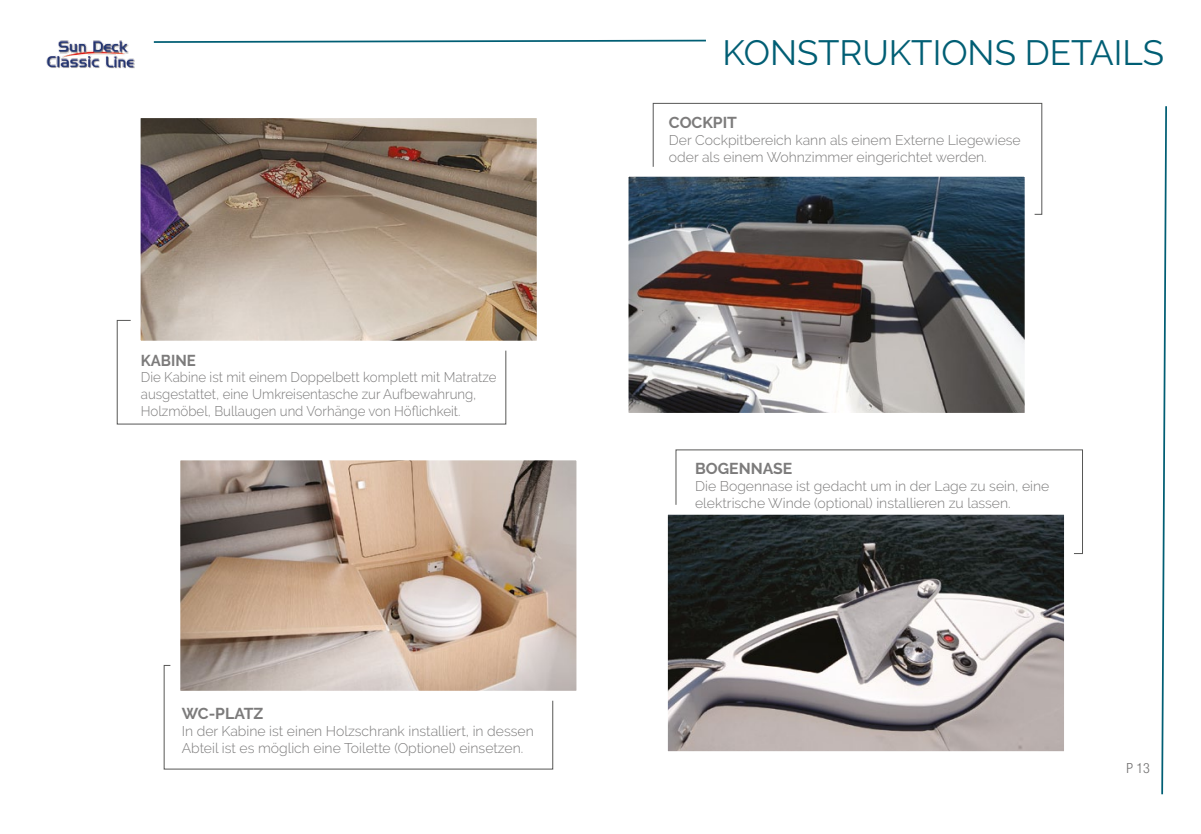
<style>
.page{position:relative;width:1201px;height:834px;background:#fff}
.page>*{position:absolute;margin:0;border:0;box-sizing:border-box;transform-origin:0 0}
.t1{font:35px "Raleway";color:#005e74}
.t2{font:700 15.75px "Raleway";color:#7c7b7b}
.t3{font:700 15.75px "Raleway";color:#7c7b7b;scale:.95 1}
.t4{font:300 14px/16.8px "Raleway";color:#7c7b7b}
.t5{font:300 14px/16.8px "Raleway";color:#7c7b7b;scale:.95 1}
.t6{font:300 condensed 14px "Helvetica Neue LT Std";color:#706f6f}
</style>
<div class="page">
<svg style="left:154px;top:39px;width:552px;height:4px"></svg>
<svg style="left:1161px;top:106px;width:6px;height:689px"></svg>
<div style="left:653px;top:103px;width:389px;height:112px;border:1px solid #575756"></div>
<svg style="left:628px;top:162px;width:411px;height:251px"></svg>
<img style="left:46px;top:40px;width:89px;height:29px">
<div style="left:117px;top:320px;width:389px;height:104px;border:1px solid #575756"></div>
<svg style="left:126px;top:118px;width:411px;height:237px;background:#a9998c"></svg>
<div style="left:164px;top:665px;width:389px;height:104px;border:1px solid #575756"></div>
<svg style="left:165px;top:460px;width:412px;height:245px;background:#bfac9f"></svg>
<svg style="left:667px;top:499px;width:411px;height:253px"></svg>
<p class="t3" style="left:141px;top:351px;width:48px">KABINE</p>
<p class="t5" style="left:141px;top:369px;width:376px">Die Kabine ist mit einem Doppelbett komplett mit Matratze ausgestattet, eine Umkreisentasche zur Aufbewahrung,<br>Holzmöbel, Bullaugen und Vorhänge von Höflichkeit.</p>
<p class="t2" style="left:182px;top:704px;width:83px">WC-PLATZ</p>
<p class="t4" style="left:182px;top:722px;width:353px">I n der Kabine ist einen Holzschrank installiert, in dessen<br>Abteil ist es möglich eine Toilette (Optionel) einsetzen.</p>
<h1 class="t1" style="left:722px;top:32px;width:443px">KONSTRUKTIONS DETAILS</h1>
<p class="t2" style="left:669px;top:113px;width:12px">COC</p>
<p class="t2" style="left:702px;top:113px;width:36px">KPIT</p>
<p class="t4" style="left:669px;top:131px;width:353px">Der Cockpitbereich kann als einem Externe Liegewiese oder als einem Wohnzimmer eingerichtet werden.</p>
<p class="t2" style="left:695px;top:459px;width:23px">BOGENNA</p>
<p class="t2" style="left:773px;top:459px;width:19px">SE</p>
<p class="t4" style="left:695px;top:477px;width:356px">Die Bogennase ist gedacht um in der Lage zu sein, eine elektrische Winde (optional) installieren zu lassen.</p>
<p class="t6" style="left:1126px;top:760px;width:25px">P 13</p>
</div>
